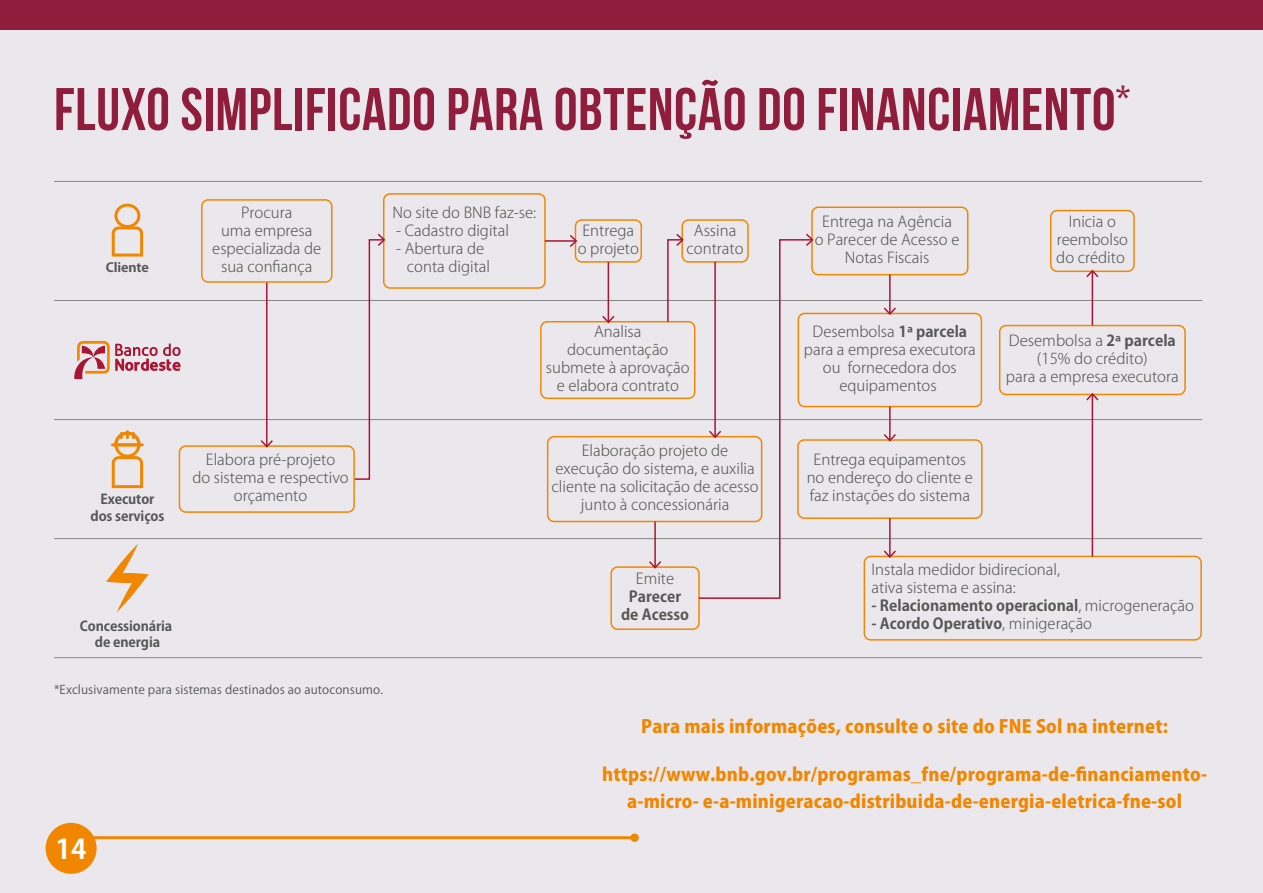
<style>
.page{position:relative;width:1263px;height:893px;background:#ebe8ed}
.page>*{position:absolute;margin:0;border:0;box-sizing:border-box;transform-origin:0 0}
.t1{font:700 60px "Bebas Neue";letter-spacing:.01em;color:#8f1d3b}
.t2{font:700 27px "Koz Go Pr 6 N";color:#fff}
.t3{font:800 18px/27px "Koz Go Pr 6 N";letter-spacing:.01em;color:#f18700;text-align:center}
.t4{font:300 15px/18px "Koz Go Pro";color:#575756;text-align:center}
.t5{font:700 15px/18px "Koz Go Pro";color:#575756;text-align:center}
.t6{font:700 13.5px/16.5px "Koz Go Pro";letter-spacing:-.01em;color:#575756;text-align:center}
.t7{font:700 12.6px "Koz Go Pro";letter-spacing:-.01em;color:#575756;scale:1.07 1}
.t8{font:12px "Koz Go Pr 6 N";letter-spacing:.01em;color:#575756}
.s1{font-weight:700}
.s2{font-weight:300}
</style>
<div class="page">
<div style="left:0;top:0;width:1263px;height:30px;background:#8f1d3b"></div>
<hr style="left:54px;top:300px;width:1148px;height:1px;background:#878787">
<hr style="left:54px;top:181px;width:1148px;height:1px;background:#878787">
<hr style="left:54px;top:419px;width:1148px;height:1px;background:#878787">
<hr style="left:54px;top:538px;width:1148px;height:1px;background:#878787">
<hr style="left:54px;top:657px;width:1148px;height:1px;background:#878787">
<div style="left:383px;top:193px;width:163px;height:96px;border:2px solid #f18700;border-radius:6px"></div>
<svg style="left:355px;top:234px;width:30px;height:246px"></svg>
<div style="left:681px;top:219px;width:68px;height:44px;border:2px solid #f18700;border-radius:6px"></div>
<div style="left:575px;top:219px;width:67px;height:44px;border:2px solid #f18700;border-radius:6px"></div>
<div style="left:610px;top:566px;width:90px;height:64px;border:2px solid #f18700;border-radius:6px"></div>
<div style="left:1050px;top:210px;width:85px;height:62px;border:2px solid #f18700;border-radius:6px"></div>
<div style="left:540px;top:321px;width:155px;height:78px;border:2px solid #f18700;border-radius:6px"></div>
<div style="left:797px;top:313px;width:185px;height:94px;border:2px solid #f18700;border-radius:6px"></div>
<div style="left:547px;top:436px;width:215px;height:86px;border:2px solid #f18700;border-radius:6px"></div>
<div style="left:797px;top:439px;width:185px;height:80px;border:2px solid #f18700;border-radius:6px"></div>
<div style="left:864px;top:556px;width:338px;height:85px;border:2px solid #f18700;border-radius:6px"></div>
<div style="left:179px;top:445px;width:176px;height:68px;border:2px solid #f18700;border-radius:6px"></div>
<hr style="left:545px;top:240px;width:31px;height:2px;background:#a91634">
<svg style="left:570px;top:235px;width:7px;height:12px"></svg>
<hr style="left:608px;top:262px;width:1px;height:60px;background:#a91634">
<svg style="left:602px;top:316px;width:12px;height:7px"></svg>
<hr style="left:654px;top:521px;width:2px;height:46px;background:#a91634">
<svg style="left:649px;top:561px;width:12px;height:8px"></svg>
<div style="left:811px;top:206px;width:157px;height:69px;border:2px solid #f18700;border-radius:6px"></div>
<svg style="left:697px;top:234px;width:117px;height:366px"></svg>
<hr style="left:889px;top:275px;width:2px;height:38px;background:#a91634">
<svg style="left:884px;top:307px;width:12px;height:8px"></svg>
<hr style="left:889px;top:407px;width:2px;height:33px;background:#a91634">
<svg style="left:884px;top:434px;width:12px;height:8px"></svg>
<hr style="left:889px;top:518px;width:2px;height:38px;background:#a91634">
<svg style="left:884px;top:550px;width:12px;height:8px"></svg>
<div style="left:999px;top:325px;width:187px;height:70px;border:2px solid #f18700;border-radius:6px"></div>
<hr style="left:1092px;top:394px;width:1px;height:162px;background:#a91634">
<svg style="left:1086px;top:393px;width:12px;height:7px"></svg>
<hr style="left:1092px;top:271px;width:1px;height:55px;background:#a91634">
<svg style="left:1086px;top:270px;width:12px;height:7px"></svg>
<svg style="left:111px;top:456px;width:33px;height:33px"></svg>
<div style="left:114px;top:432px;width:26px;height:26px;border:3px solid #f18700;border-radius:50%"></div>
<hr style="left:112px;top:443px;width:30px;height:3px;background:#f18700">
<svg style="left:113px;top:430px;width:29px;height:18px"></svg>
<div style="left:114px;top:204px;width:26px;height:24px;border:3px solid #f18700;border-radius:50%"></div>
<svg style="left:111px;top:225px;width:33px;height:32px"></svg>
<svg style="left:106px;top:544px;width:43px;height:68px"></svg>
<svg style="left:74px;top:341px;width:107px;height:38px"></svg>
<hr style="left:266px;top:282px;width:1px;height:164px;background:#a91634">
<svg style="left:261px;top:440px;width:12px;height:8px"></svg>
<div style="left:201px;top:199px;width:131px;height:84px;border:2px solid #f18700;border-radius:6px"></div>
<svg style="left:666px;top:234px;width:18px;height:89px"></svg>
<hr style="left:1262px;top:0;width:1px;height:30px;background:#ec8500">
<hr style="left:54px;top:836px;width:580px;height:3px;background:#f18700">
<div style="left:630px;top:833px;width:9px;height:9px;background:#f18700;border-radius:50%"></div>
<div style="left:46px;top:823px;width:51px;height:51px;background:#f18700;border-radius:50%"></div>
<h1 class="t1" style="left:54px;top:76px;width:1077px">FLUXO SIMPLIFICADO PARA OBTENÇÃO DO FINANCIAMENTO<sup>*</sup></h1>
<p class="t7" style="left:106px;top:259px;width:42px">Cliente</p>
<p class="t4" style="left:212px;top:204px;width:110px">Procura<br>uma empresa especializada de sua confiança</p>
<p class="t4" style="left:392px;top:204px;width:145px">No site do BNB faz-se:</p>
<p class="t4" style="left:396px;top:222px;width:114px">- Cadastro digital</p>
<p class="t4" style="left:407px;top:240px;width:85px;text-align:left;text-indent:-11px">- Abertura de conta digital</p>
<p class="t4" style="left:578px;top:222px;width:63px">Entrega o projeto</p>
<p class="t4" style="left:687px;top:222px;width:58px">Assina contrato</p>
<p class="t4" style="left:815px;top:213px;width:146px">Entrega na Agência<br>o Parecer de Acesso e<br>Notas Fiscais</p>
<p class="t4" style="left:546px;top:323px;width:145px">Analisa documentação submete à aprovação e elabora contrato</p>
<p class="t4" style="left:804px;top:323px;width:173px">Desembolsa <span class="s1">1ª parcela </span>para a empresa executora ou fornecedora dos equipamentos</p>
<p class="t4" style="left:1056px;top:213px;width:73px">Inicia o reembolso do crédito</p>
<p class="t4" style="left:1006px;top:332px;width:175px">Desembolsa a <span class="s1">2ª parcela </span>(15% do crédito)<br>para a empresa executora</p>
<p class="t6" style="left:91px;top:492px;width:75px">Executor dos serviços</p>
<p class="t4" style="left:192px;top:451px;width:158px">Elabora pré-projeto<br>do sistema e respectivo orçamento</p>
<p class="t6" style="left:80px;top:618px;width:94px">Concessionária de energia</p>
<p class="t8" style="left:54px;top:682px;width:331px">*Exclusivamente para sistemas destinados ao autoconsumo.</p>
<h2 class="t2" style="left:56px;top:834px;width:33px">14</h2>
<p class="t4" style="left:552px;top:442px;width:208px">Elaboração projeto de execução do sistema, e auxilia cliente na solicitação de acesso junto à concessionária</p>
<p class="t4" style="left:807px;top:451px;width:168px">Entrega equipamentos no endereço do cliente e faz instações do sistema</p>
<p class="t4" style="left:636px;top:569px;width:40px">Emite</p>
<p class="t5" style="left:621px;top:588px;width:70px">Parecer de Acesso</p>
<p class="t4" style="left:872px;top:560px;width:190px;text-align:left">Instala medidor bidirecional, ativa sistema e assina:</p>
<p class="t5" style="left:872px;top:597px;width:324px">- Relacionamento operacional<span class="s2">, microgeneração</span></p>
<p class="t5" style="left:872px;top:615px;width:222px">- Acordo Operativo<span class="s2">, minigeração</span></p>
<p class="t3" style="left:641px;top:713px;width:528px">Para mais informações, consulte o site do FNE Sol na internet:</p>
<p class="t3" style="left:602px;top:761px;width:606px">https://www.bnb.gov.br/programas_fne/programa-de-financiamento&shy;a-micro- e-a-minigeracao-distribuida-de-energia-eletrica-fne-sol</p>
</div>
